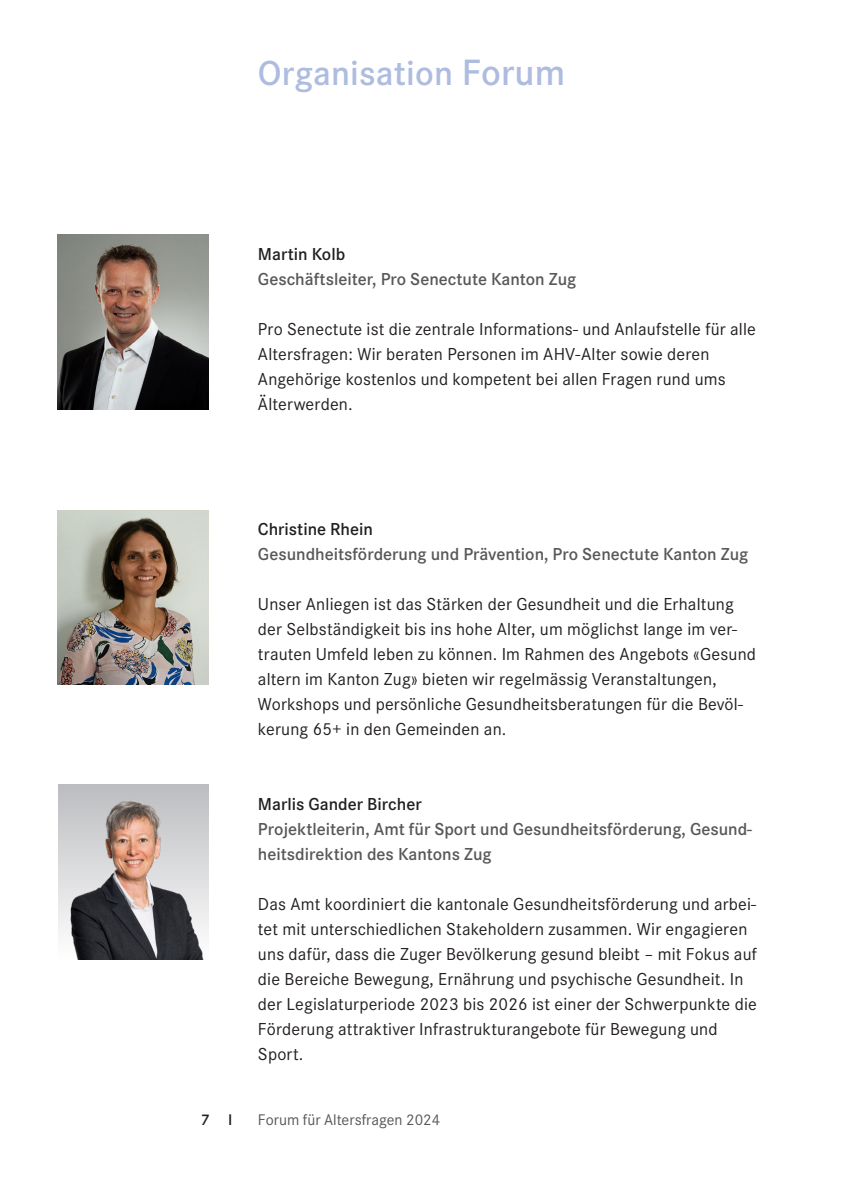
<style>
.page{position:relative;width:842px;height:1191px;background:#fff}
.page>*{position:absolute;margin:0;border:0;box-sizing:border-box;transform-origin:0 0}
.B_Lauftext_Demi{font:600 36px "Corporate S";letter-spacing:.005em;color:#aebcdf}
.B_Lauftext_Light{font:18px/25px "Corporate S";letter-spacing:.01em;color:#231f20}
.B_Lauftext_Light-2{font:600 18px/25px "Corporate S";color:#57585a}
.B_Lauftext_Light-3{font:600 18px "Corporate S";color:#231f20}
.t1{font:16px "Corporate S";color:#57585a}
.t2{font:600 16px "Corporate S";color:#231f20}
.s1{font-size:38px}
</style>
<div class="page">
<img style="left:58px;top:510px;width:150px;height:175px">
<img style="left:58px;top:235px;width:150px;height:175px">
<img style="left:58px;top:785px;width:150px;height:175px">
<p class="B_Lauftext_Demi" style="left:258px;top:48px;width:309px">Organisation <span class="s1">Forum</span></p>
<p class="B_Lauftext_Light-3" style="left:258px;top:241px;width:89px">Martin Kolb</p>
<p class="B_Lauftext_Light-2" style="left:258px;top:265px;width:320px">Geschäftsleiter, Pro Senectute Kanton Zug</p>
<p class="B_Lauftext_Light" style="left:258px;top:315px;width:499px">Pro Senectute ist die zentrale Informations- und Anlaufstelle für alle</p>
<p class="B_Lauftext_Light" style="left:258px;top:340px;width:453px">Altersfragen: Wir beraten Personen im AHV-Alter sowie deren</p>
<p class="B_Lauftext_Light" style="left:258px;top:365px;width:469px">Angehörige kostenlos und kompetent bei allen Fragen rund ums</p>
<p class="B_Lauftext_Light" style="left:258px;top:390px;width:96px">Älterwerden.</p>
<p class="B_Lauftext_Light-3" style="left:258px;top:516px;width:117px">Christine Rhein</p>
<p class="B_Lauftext_Light-2" style="left:258px;top:540px;width:492px">Gesundheitsförderung und Prävention, Pro Senectute Kanton Zug</p>
<p class="B_Lauftext_Light" style="left:258px;top:590px;width:500px">Unser Anliegen ist das Stärken der Gesundheit und die Erhaltung der Selbständigkeit bis ins hohe Alter, um möglichst lange im ver&shy;trauten Umfeld leben zu können. Im Rahmen des Angebots «Gesund altern im Kanton Zug» bieten wir regelmässig Veranstaltungen, Workshops und persönliche Gesundheitsberatungen für die Bevöl&shy;kerung 65+ in den Gemeinden an.</p>
<p class="B_Lauftext_Light-3" style="left:258px;top:791px;width:165px">Marlis Gander Bircher</p>
<p class="B_Lauftext_Light-2" style="left:258px;top:815px;width:496px">Projektleiterin, Amt für Sport und Gesundheitsförderung, Gesund&shy;heitsdirektion des Kantons Zug</p>
<p class="B_Lauftext_Light" style="left:258px;top:890px;width:500px">Das Amt koordiniert die kantonale Gesundheitsförderung und arbei&shy;tet mit unterschiedlichen Stakeholdern zusammen. Wir engagieren uns dafür, dass die Zuger Bevölkerung gesund bleibt – mit Fokus auf die Bereiche Bewegung, Ernährung und psychische Gesundheit. In der Legislaturperiode 2023 bis 2026 ist einer der Schwerpunkte die</p>
<p class="B_Lauftext_Light" style="left:258px;top:1015px;width:461px">Förderung attraktiver Infrastrukturangebote für Bewegung und<br>Sport.</p>
<p class="t2" style="left:201px;top:1109px;width:33px">7 I</p>
<p class="t1" style="left:258px;top:1109px;width:184px">Forum für Altersfragen 2024</p>
</div>
